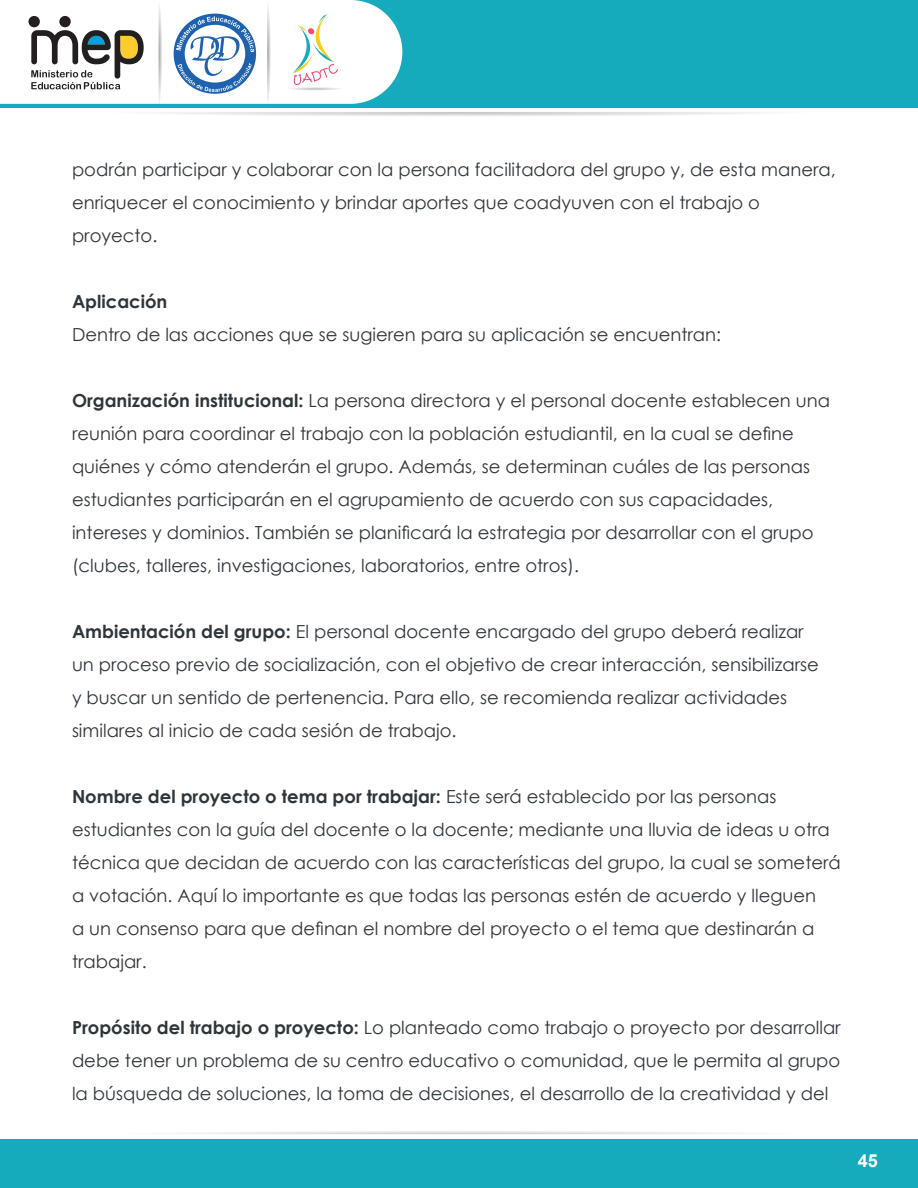
<style>
.page{position:relative;width:918px;height:1188px;background:#fff}
.page>*{position:absolute;margin:0;border:0;box-sizing:border-box;transform-origin:0 0}
.t1{font:18px/33px "Century Gothic";color:#2e363b}
.t2{font:700 18px "Century Gothic";color:#2e363b}
.t3{font:700 18px "Arial";color:#fff}
.s1{font-weight:700}
</style>
<div class="page">
<div style="left:0;top:0;width:918px;height:108px;background:#16abbc"></div>
<div style="left:0;top:1140px;width:918px;height:48px;background:#16abbc"></div>
<svg style="left:0;top:0;width:752px;height:116px"></svg>
<svg style="left:176px;top:1131px;width:567px;height:3px"></svg>
<p class="t1" style="left:72px;top:152px;width:765px">podrán participar y colaborar con la persona facilitadora del grupo y, de esta manera, enriquecer el conocimiento y brindar aportes que coadyuven con el trabajo o proyecto.</p>
<p class="t2" style="left:72px;top:287px;width:97px">Aplicación</p>
<p class="t1" style="left:72px;top:317px;width:651px">Dentro de las acciones que se sugieren para su aplicación se encuentran:</p>
<p class="t1" style="left:72px;top:383px;width:760px"><span class="s1">Organización institucional:</span> La persona directora y el personal docente establecen una reunión para coordinar el trabajo con la población estudiantil, en la cual se define quiénes y cómo atenderán el grupo. Además, se determinan cuáles de las personas estudiantes participarán en el agrupamiento de acuerdo con sus capacidades, intereses y dominios. También se planificará la estrategia por desarrollar con el grupo (clubes, talleres, investigaciones, laboratorios, entre otros).</p>
<p class="t1" style="left:72px;top:614px;width:748px"><span class="s1">Ambientación del grupo:</span> El personal docente encargado del grupo deberá realizar un proceso previo de socialización, con el objetivo de crear interacción, sensibilizarse y buscar un sentido de pertenencia. Para ello, se recomienda realizar actividades similares al inicio de cada sesión de trabajo.</p>
<p class="t1" style="left:72px;top:779px;width:770px"><span class="s1">Nombre del proyecto o tema por trabajar:</span> Este será establecido por las personas estudiantes con la guía del docente o la docente; mediante una lluvia de ideas u otra técnica que decidan de acuerdo con las características del grupo, la cual se someterá a votación. Aquí lo importante es que todas las personas estén de acuerdo y lleguen<br>a un consenso para que definan el nombre del proyecto o el tema que destinarán a trabajar.</p>
<p class="t1" style="left:72px;top:1010px;width:770px;text-align:justify"><span class="s1">Propósito del trabajo o proyecto:</span> Lo planteado como trabajo o proyecto por desarrollar debe tener un problema de su centro educativo o comunidad, que le permita al grupo la búsqueda de soluciones, la toma de decisiones, el desarrollo de la creatividad y del</p>
<p class="t3" style="left:858px;top:1148px;width:22px">45</p>
</div>
